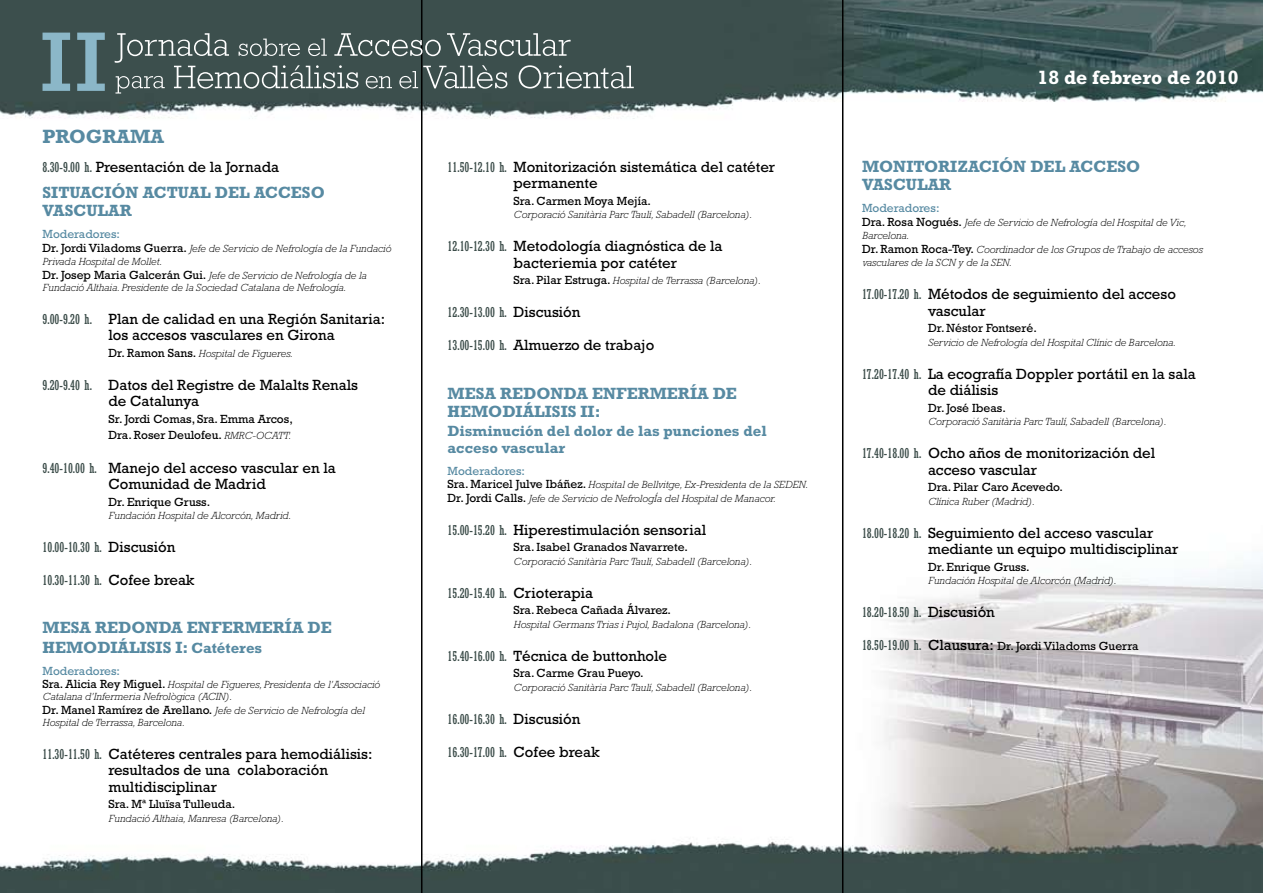
<style>
.page{position:relative;width:1263px;height:893px;background:#fff}
.page>*{position:absolute;margin:0;border:0;box-sizing:border-box;transform-origin:0 0}
.t1{font:700 19.5px "Rockwell";color:#fff}
.t2{font:700 19.5px "Rockwell";color:#578aa2}
.t3{font:700 16.5px/18px "Rockwell";color:#578aa2}
.t4{font:15px/16.5px "Rockwell";color:#000}
.t5{font:700 15px/16.5px "Rockwell";color:#578aa2}
.t6{font:condensed 13.5px "Rockwell";color:#3c4d4a}
.t7{font:12px/16.5px "Rockwell";color:#000}
.t8{font:12px "Rockwell";color:#578aa2}
.t9{font:italic 300 10.5px/13.5px "Rockwell";color:#000}
.s1{font-stretch:condensed;font-size:13.5px;color:#3c4d4a}
.s2{font-weight:400;font-style:normal;font-size:12px}
.s3{font-weight:300;font-style:italic;font-size:10.5px}
.s4{font-stretch:normal;font-size:15px;color:#000}
.s5{font-size:15px}
</style>
<div class="page">
<img style="left:0;top:0;width:1263px;height:893px">
<hr style="left:421px;top:0;width:1px;height:893px;background:#000">
<hr style="left:842px;top:0;width:1px;height:893px;background:#000">
<svg style="left:43px;top:33px;width:62px;height:58px;background:#628289"></svg>
<svg style="left:115px;top:33px;width:519px;height:61px;background:#556664"></svg>
<h1 class="t2" style="left:43px;top:125px;width:123px">PROGRAMA</h1>
<h3 class="t4" style="left:43px;top:158px;width:238px"><span class="s1">8.30-9.00 h.</span> Presentación de la Jornada</h3>
<h2 class="t3" style="left:43px;top:184px;width:284px">SITUACIÓN ACTUAL DEL ACCESO<br>VASCULAR</h2>
<p class="t8" style="left:43px;top:227px;width:79px">Moderadores:</p>
<p class="t9" style="left:43px;top:242px;width:350px"><span class="s2">Dr. Jordi Viladoms Guerra.</span> Jefe de Servicio de Nefrología de la Fundació<br>Privada Hospital de Mollet.<br><span class="s2">Dr. Josep Maria Galcerán Gui.</span> Jefe de Servicio de Nefrología de la</p>
<p class="t9" style="left:43px;top:281px;width:305px">Fundació Althaia. Presidente de la Sociedad Catalana de Nefrología.</p>
<h3 class="t4" style="left:109px;top:311px;width:278px;text-indent:-66px"><span class="s1">9.00-9.20 h.</span> Plan de calidad en una Región Sanitaria: los accesos vasculares en Girona</h3>
<p class="t9" style="left:109px;top:347px;width:186px"><span class="s2">Dr. Ramon Sans.</span> Hospital de Figueres.</p>
<h3 class="t4" style="left:109px;top:377px;width:251px;text-indent:-66px"><span class="s1">9.20-9.40 h.</span> Datos del Registre de Malalts Renals de Catalunya</h3>
<p class="t7" style="left:109px;top:411px;width:186px">Sr. Jordi Comas, Sra. Emma Arcos,<br>Dra. Roser Deulofeu. <span class="s3">RMRC-OCATT.</span></p>
<h3 class="t4" style="left:43px;top:459px;width:295px;text-align:center"><span class="s1">9.40-10.00 h.</span> Manejo del acceso vascular en la<br>Comunidad de Madrid</h3>
<p class="t7" style="left:109px;top:493px;width:103px">Dr. Enrique Gruss.</p>
<p class="t9" style="left:109px;top:509px;width:184px">Fundación Hospital de Alcorcón, Madrid.</p>
<p class="t6" style="left:43px;top:539px;width:134px">10.00-10.30 h. <span class="s4">Discusión</span></p>
<p class="t6" style="left:43px;top:572px;width:154px">10.30-11.30 h. <span class="s4">Cofee break</span></p>
<h2 class="t3" style="left:43px;top:618px;width:291px;line-height:19.5px">MESA REDONDA ENFERMERÍA DE<br>HEMODIÁLISIS I: <span class="s5">Catéteres</span></h2>
<p class="t8" style="left:43px;top:664px;width:79px">Moderadores:</p>
<p class="t9" style="left:43px;top:678px;width:339px;line-height:12px"><span class="s2">Sra. Alicia Rey Miguel.</span> Hospital de Figueres, Presidenta de l’Associació<br>Catalana d’Infermeria Nefrològica (ACIN).</p>
<p class="t9" style="left:43px;top:704px;width:324px;line-height:12px"><span class="s2">Dr. Manel Ramírez de Arellano.</span> Jefe de Servicio de Nefrología del<br>Hospital de Terrassa, Barcelona.</p>
<h3 class="t4" style="left:109px;top:745px;width:265px;text-indent:-66px"><span class="s1">11.30-11.50 h.</span> Catéteres centrales para hemodiálisis: resultados de una colaboración multidisciplinar</h3>
<p class="t7" style="left:109px;top:796px;width:128px">Sra. Mª Lluïsa Tulleuda.</p>
<p class="t9" style="left:109px;top:811px;width:177px">Fundació Althaia, Manresa (Barcelona).</p>
<h3 class="t4" style="left:514px;top:158px;width:263px;text-indent:-66px"><span class="s1">11.50-12.10 h.</span> Monitorización sistemática del catéter permanente</h3>
<p class="t7" style="left:514px;top:192px;width:139px">Sra. Carmen Moya Mejía.</p>
<p class="t9" style="left:514px;top:208px;width:240px">Corporació Sanitària Parc Taulí, Sabadell (Barcelona).</p>
<h3 class="t4" style="left:514px;top:238px;width:210px;text-indent:-66px"><span class="s1">12.10-12.30 h.</span> Metodología diagnóstica de la bacteriemia por catéter</h3>
<p class="t9" style="left:514px;top:274px;width:249px"><span class="s2">Sra. Pilar Estruga.</span> Hospital de Terrassa (Barcelona).</p>
<p class="t6" style="left:448px;top:305px;width:134px">12.30-13.00 h. <span class="s4">Discusión</span></p>
<h3 class="t4" style="left:448px;top:337px;width:208px"><span class="s1">13.00-15.00 h.</span> Almuerzo de trabajo</h3>
<h2 class="t3" style="left:448px;top:384px;width:291px">MESA REDONDA ENFERMERÍA DE<br>HEMODIÁLISIS II:</h2>
<h3 class="t5" style="left:448px;top:422px;width:321px">Disminución del dolor de las punciones del acceso vascular</h3>
<p class="t8" style="left:448px;top:463px;width:79px">Moderadores:</p>
<p class="t9" style="left:448px;top:478px;width:362px"><span class="s2">Sra. Maricel Julve Ibáñez.</span> Hospital de Bellvitge, Ex-Presidenta de la SEDEN.<br><span class="s2">Dr. Jordi Calls.</span> Jefe de Servicio de NefrologÍa del Hospital de Manacor.</p>
<h3 class="t4" style="left:448px;top:521px;width:260px"><span class="s1">15.00-15.20 h.</span> Hiperestimulación sensorial</h3>
<p class="t7" style="left:514px;top:539px;width:176px">Sra. Isabel Granados Navarrete.</p>
<p class="t9" style="left:514px;top:554px;width:240px">Corporació Sanitària Parc Taulí, Sabadell (Barcelona).</p>
<p class="t6" style="left:448px;top:585px;width:147px">15.20-15.40 h. <span class="s4">Crioterapia</span></p>
<p class="t7" style="left:514px;top:602px;width:159px">Sra. Rebeca Cañada Álvarez.</p>
<p class="t9" style="left:514px;top:617px;width:239px">Hospital Germans Trias i Pujol, Badalona (Barcelona).</p>
<h3 class="t4" style="left:448px;top:647px;width:221px"><span class="s1">15.40-16.00 h.</span> Técnica de buttonhole</h3>
<p class="t7" style="left:514px;top:665px;width:132px">Sra. Carme Grau Pueyo.</p>
<p class="t9" style="left:514px;top:680px;width:240px">Corporació Sanitària Parc Taulí, Sabadell (Barcelona).</p>
<p class="t6" style="left:448px;top:711px;width:134px">16.00-16.30 h. <span class="s4">Discusión</span></p>
<p class="t6" style="left:448px;top:744px;width:154px">16.30-17.00 h. <span class="s4">Cofee break</span></p>
<h1 class="t1" style="left:1037px;top:66px;width:202px">18 de febrero de 2010</h1>
<h2 class="t3" style="left:862px;top:157px;width:280px">MONITORIZACIÓN DEL ACCESO<br>VASCULAR</h2>
<p class="t8" style="left:862px;top:201px;width:79px">Moderadores:</p>
<p class="t9" style="left:862px;top:215px;width:342px"><span class="s2">Dra. Rosa Nogués.</span> Jefe de Servicio de Nefrología del Hospital de Vic, Barcelona.<br><span class="s2">Dr. Ramon Roca-Tey.</span> Coordinador de los Grupos de Trabajo de accesos vasculares de la SCN y de la SEN.</p>
<h3 class="t4" style="left:928px;top:286px;width:249px;text-indent:-66px"><span class="s1">17.00-17.20 h.</span> Métodos de seguimiento del acceso vascular</h3>
<p class="t7" style="left:928px;top:320px;width:110px">Dr. Néstor Fontseré.</p>
<p class="t9" style="left:928px;top:335px;width:249px">Servicio de Nefrología del Hospital Clínic de Barcelona.</p>
<h3 class="t4" style="left:928px;top:365px;width:269px;text-indent:-66px"><span class="s1">17.20-17.40 h.</span> La ecografía Doppler portátil en la sala de diálisis</h3>
<p class="t7" style="left:928px;top:399px;width:79px">Dr. José Ibeas.</p>
<p class="t9" style="left:928px;top:415px;width:240px">Corporació Sanitària Parc Taulí, Sabadell (Barcelona).</p>
<h3 class="t4" style="left:928px;top:445px;width:229px;text-indent:-66px"><span class="s1">17.40-18.00 h.</span> Ocho años de monitorización del acceso vascular</h3>
<p class="t7" style="left:928px;top:479px;width:136px">Dra. Pilar Caro Acevedo.</p>
<p class="t9" style="left:928px;top:494px;width:108px">Clínica Ruber (Madrid).</p>
<h3 class="t4" style="left:928px;top:524px;width:252px;text-indent:-66px"><span class="s1">18.00-18.20 h.</span> Seguimiento del acceso vascular mediante un equipo multidisciplinar</h3>
<p class="t7" style="left:928px;top:558px;width:103px">Dr. Enrique Gruss.</p>
<p class="t9" style="left:928px;top:574px;width:190px">Fundación Hospital de Alcorcón (Madrid).</p>
<p class="t6" style="left:862px;top:605px;width:134px">18.20-18.50 h. <span class="s4">Discusión</span></p>
<p class="t7" style="left:862px;top:638px;width:278px"><span class="s1">18.50-19.00 h.</span> <span class="s5">Clausura:</span> Dr. Jordi Viladoms Guerra</p>
</div>
